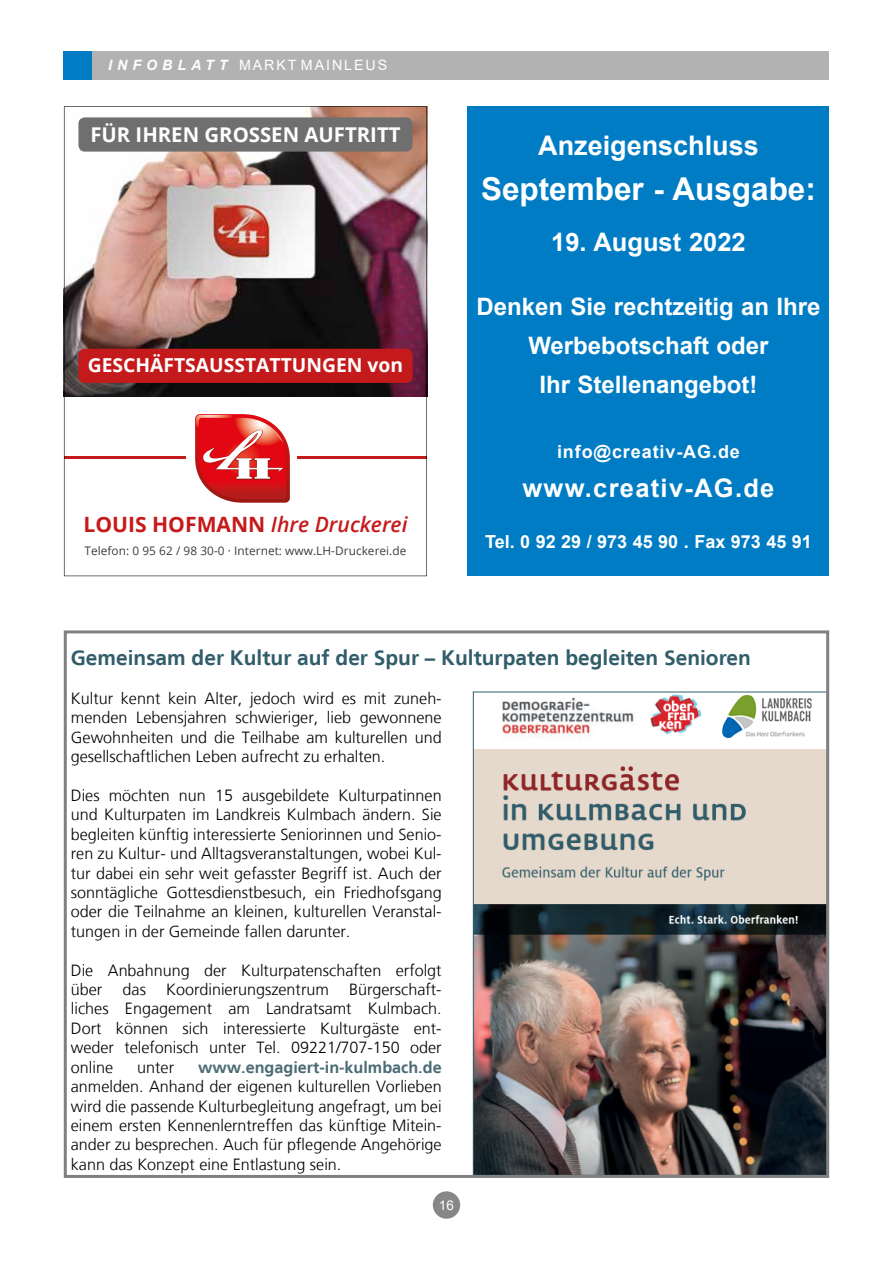
<style>
.page{position:relative;width:893px;height:1263px;background:#fff}
.page>*{position:absolute;margin:0;border:0;box-sizing:border-box;transform-origin:0 0}
.t1{font:700 31.5px "Arial";color:#fff}
.t2{font:700 27px "Arial";color:#fff}
.t3{font:700 25.5px "Arial";letter-spacing:.05em;color:#fff}
.t4{font:700 25.5px "Arial";color:#fff}
.t5{font:700 24px/39px "Arial";color:#fff;text-align:center}
.t6{font:italic 600 21.15px "Open Sans";color:#c51a1b}
.t7{font:700 20.85px "Frutiger LT";color:#315d6a}
.t8{font:700 20.4px "Open Sans";color:#fff}
.t9{font:700 19.35px "Open Sans";color:#fff}
.t10{font:700 18px "Arial";color:#fff}
.t11{font:700 18px "Arial";letter-spacing:.05em;color:#fff}
.t12{font:300 16.2px/19.4px "Frutiger LT";color:#000;text-align:justify}
.t13{font:700 16.2px "Frutiger LT";color:#4a6a75}
.t14{font:14.25px "Arial";letter-spacing:.135em;color:#fff}
.t15{font:13.5px "Arial";color:#fff}
.t16{font:11.85px "Open Sans";letter-spacing:.005em;color:#3d3d3c}
.s1{font-weight:700;font-style:italic}
.s2{font-weight:700;font-style:normal}
</style>
<div class="page">
<div style="left:64px;top:51px;width:765px;height:28px;background:#b3b2b2"></div>
<div style="left:64px;top:51px;width:28px;height:28px;background:#007cc5"></div>
<div style="left:433px;top:1191px;width:27px;height:28px;background:#878787;border-radius:50%"></div>
<img style="left:64px;top:106px;width:363px;height:470px">
<div style="left:468px;top:106px;width:361px;height:470px;background:#007cc5"></div>
<img style="left:475px;top:694px;width:350px;height:479px">
<div style="left:64px;top:630px;width:765px;height:548px;border:3px solid #808080"></div>
<p class="t14" style="left:108px;top:55px;width:281px"><span class="s1">I N F O B L AT T</span> MARKT MAINLEUS</p>
<p class="t8" style="left:90px;top:120px;width:312px">FÜR IHREN GROSSEN AUFTRITT</p>
<p class="t9" style="left:88px;top:351px;width:317px">GESCHÄFTSAUSSTATTUNGEN von</p>
<h3 class="t6" style="left:83px;top:509px;width:326px"><span class="s2">LOUIS HOFMANN</span> Ihre Druckerei</h3>
<p class="t16" style="left:85px;top:543px;width:323px">Telefon: 0 95 62 / 98 30-0 · Internet: www.LH-Druckerei.de</p>
<h2 class="t2" style="left:538px;top:126px;width:222px">Anzeigenschluss</h2>
<h1 class="t1" style="left:481px;top:166px;width:336px">September - Ausgabe:</h1>
<h3 class="t4" style="left:551px;top:224px;width:196px">19. August 2022</h3>
<h3 class="t5" style="left:476px;top:287px;width:346px">Denken Sie rechtzeitig an Ihre<br>Werbebotschaft oder<br>Ihr Stellenangebot!</h3>
<p class="t11" style="left:557px;top:439px;width:184px">info@creativ-AG.de</p>
<h3 class="t3" style="left:522px;top:470px;width:253px">www.creativ-AG.de</h3>
<p class="t10" style="left:485px;top:529px;width:328px">Tel. 0 92 29 / 973 45 90 . Fax 973 45 91</p>
<p class="t7" style="left:71px;top:645px;width:681px">Gemeinsam der Kultur auf der Spur – Kulturpaten begleiten Senioren</p>
<p class="t12" style="left:71px;top:689px;width:372px">Kultur kennt kein Alter, jedoch wird es mit zuneh&shy;menden Lebensjahren schwieriger, lieb gewonnene Gewohnheiten und die Teilhabe am kulturellen und gesellschaftlichen Leben aufrecht zu erhalten.</p>
<p class="t12" style="left:71px;top:786px;width:372px">Dies möchten nun 15 ausgebildete Kulturpatinnen und Kulturpaten im Landkreis Kulmbach ändern. Sie begleiten künftig interessierte Seniorinnen und Senio&shy;ren zu Kultur- und Alltagsveranstaltungen, wobei Kul&shy;tur dabei ein sehr weit gefasster Begriff ist. Auch der sonntägliche Gottesdienstbesuch, ein Friedhofsgang oder die Teilnahme an kleinen, kulturellen Veranstal&shy;tungen in der Gemeinde fallen darunter.</p>
<p class="t12" style="left:71px;top:961px;width:372px">Die Anbahnung der Kulturpatenschaften erfolgt über</p>
<p class="t12" style="left:71px;top:980px;width:372px;text-indent:278px">Bürgerschaft&shy;liches Engagement am Landratsamt Kulmbach.<br>Dort können sich interessierte Kulturgäste ent&shy;weder telefonisch unter Tel. 09221/707-150 oder online</p>
<p class="t12" style="left:123px;top:980px;width:25px">das</p>
<p class="t12" style="left:166px;top:980px;width:164px">Koordinierungszentrum</p>
<p class="t12" style="left:137px;top:1058px;width:38px">unter</p>
<p class="t13" style="left:198px;top:1057px;width:245px">www.engagiert-in-kulmbach.de</p>
<p class="t12" style="left:71px;top:1077px;width:372px">anmelden. Anhand der eigenen kulturellen Vorlieben wird die passende Kulturbegleitung angefragt, um bei einem ersten Kennenlerntreffen das künftige Mitein&shy;ander zu besprechen. Auch für pflegende Angehörige kann das Konzept eine Entlastung sein.</p>
<p class="t15" style="left:439px;top:1195px;width:17px">16</p>
</div>
